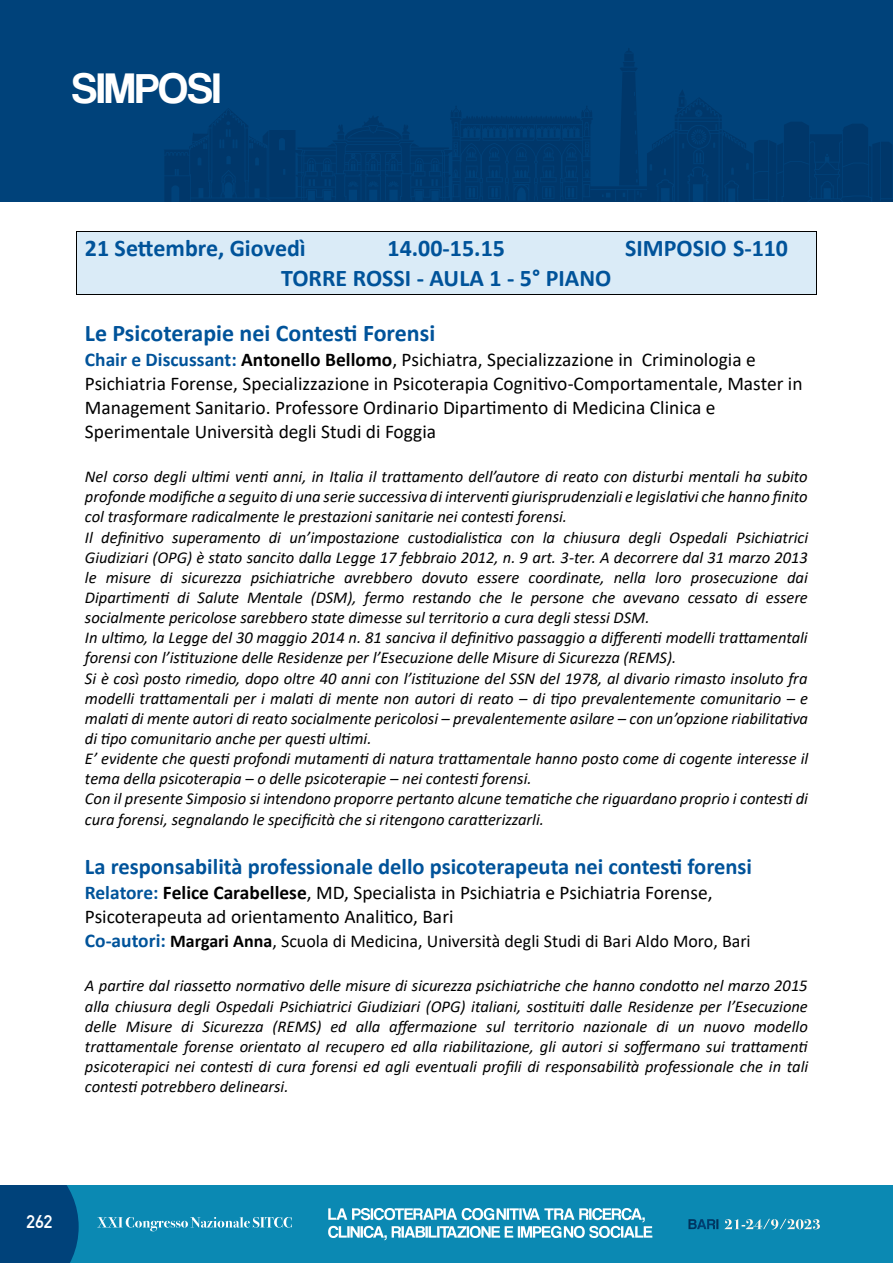
<style>
.page{position:relative;width:893px;height:1263px;background:#fff}
.page>*{position:absolute;margin:0;border:0;box-sizing:border-box;transform-origin:0 0}
.t1{font:43.95px "Coolvetica Rg";color:#fff}
.t2{font:700 24px "Calibri";color:#00539a}
.t3{font:700 22.5px "Calibri";color:#00539a}
.t4{font:19.5px/23.9px "Calibri";color:#000}
.t5{font:18px "Calibri";color:#000}
.t6{font:700 18px "DIN Alternate";color:#fff}
.t7{font:italic 16.5px/20.1px "Calibri";color:#000}
.s1{font-weight:700;color:#00539a}
.s2{font-weight:700}
.s3{font-weight:700;font-size:19.5px;color:#00539a}
</style>
<div class="page">
<div style="left:0;top:1185px;width:893px;height:78px;background:#0b89b3"></div>
<div style="left:0;top:1185px;width:79px;height:78px;background:#00427a"></div>
<svg style="left:97px;top:1217px;width:195px;height:14px"></svg>
<svg style="left:328px;top:1208px;width:324px;height:32px"></svg>
<svg style="left:724px;top:1219px;width:96px;height:10px"></svg>
<svg style="left:688px;top:1219px;width:30px;height:10px"></svg>
<div style="left:77px;top:232px;width:739px;height:31px;background:#daebf7"></div>
<hr style="left:77px;top:231px;width:739px;height:1px;background:#000">
<hr style="left:76px;top:232px;width:1px;height:31px;background:#000">
<hr style="left:816px;top:232px;width:1px;height:31px;background:#000">
<div style="left:77px;top:263px;width:739px;height:31px;background:#daebf7"></div>
<hr style="left:77px;top:294px;width:739px;height:1px;background:#000">
<hr style="left:76px;top:263px;width:1px;height:31px;background:#000">
<hr style="left:816px;top:263px;width:1px;height:31px;background:#000">
<div style="left:0;top:0;width:893px;height:201px;background:#00427a"></div>
<svg style="left:560px;top:133px;width:333px;height:68px"></svg>
<h1 class="t1" style="left:72px;top:63px;width:150px">SIMPOSI</h1>
<h2 class="t2" style="left:85px;top:231px;width:222px">21 Settembre, Giovedì</h2>
<h2 class="t2" style="left:387px;top:231px;width:119px">14.00-15.15</h2>
<h2 class="t2" style="left:625px;top:231px;width:164px">SIMPOSIO S-110</h2>
<h2 class="t2" style="left:281px;top:261px;width:332px">TORRE ROSSI - AULA 1 - 5° PIANO</h2>
<h2 class="t2" style="left:85px;top:316px;width:352px">Le Psicoterapie nei Contesti Forensi</h2>
<p class="t4" style="left:85px;top:347px;width:719px"><span class="s1">Chair e Discussant:</span> <span class="s2">Antonello Bellomo</span>, Psichiatra, Specializzazione in Criminologia e Psichiatria Forense, Specializzazione in Psicoterapia Cognitivo-Comportamentale, Master in Management Sanitario. Professore Ordinario Dipartimento di Medicina Clinica e Sperimentale Università degli Studi di Foggia</p>
<p class="t7" style="left:85px;top:466px;width:725px">Nel corso degli ultimi venti anni, in Italia il trattamento dell’autore di reato con disturbi mentali ha subito profonde modifiche a seguito di una serie successiva di interventi giurisprudenziali e legislativi che hanno finito col trasformare radicalmente le prestazioni sanitarie nei contesti forensi.<br>Il definitivo superamento di un’impostazione custodialistica con la chiusura degli Ospedali Psichiatrici Giudiziari (OPG) è stato sancito dalla Legge 17 febbraio 2012, n. 9 art. 3-ter. A decorrere dal 31 marzo 2013 le misure di sicurezza psichiatriche avrebbero dovuto essere coordinate, nella loro prosecuzione dai Dipartimenti di Salute Mentale (DSM), fermo restando che le persone che avevano cessato di essere socialmente pericolose sarebbero state dimesse sul territorio a cura degli stessi DSM.<br>In ultimo, la Legge del 30 maggio 2014 n. 81 sanciva il definitivo passaggio a differenti modelli trattamentali forensi con l’istituzione delle Residenze per l’Esecuzione delle Misure di Sicurezza (REMS).<br>Si è così posto rimedio, dopo oltre 40 anni con l’istituzione del SSN del 1978, al divario rimasto insoluto fra modelli trattamentali per i malati di mente non autori di reato – di tipo prevalentemente comunitario – e malati di mente autori di reato socialmente pericolosi – prevalentemente asilare – con un’opzione riabilitativa di tipo comunitario anche per questi ultimi.<br>E’ evidente che questi profondi mutamenti di natura trattamentale hanno posto come di cogente interesse il tema della psicoterapia – o delle psicoterapie – nei contesti forensi.<br>Con il presente Simposio si intendono proporre pertanto alcune tematiche che riguardano proprio i contesti di cura forensi, segnalando le specificità che si ritengono caratterizzarli.</p>
<h3 class="t3" style="left:85px;top:851px;width:668px">La responsabilità professionale dello psicoterapeuta nei contesti forensi</h3>
<p class="t4" style="left:85px;top:880px;width:629px"><span class="s1">Relatore:</span> <span class="s2">Felice Carabellese</span>, MD, Specialista in Psichiatria e Psichiatria Forense,<br>Psicoterapeuta ad orientamento Analitico, Bari</p>
<p class="t5" style="left:85px;top:928px;width:667px"><span class="s3">Co-autori:</span> <span class="s2">Margari Anna</span>, Scuola di Medicina, Università degli Studi di Bari Aldo Moro, Bari</p>
<p class="t7" style="left:85px;top:975px;width:725px;text-align:justify">A partire dal riassetto normativo delle misure di sicurezza psichiatriche che hanno condotto nel marzo 2015 alla chiusura degli Ospedali Psichiatrici Giudiziari (OPG) italiani, sostituiti dalle Residenze per l’Esecuzione delle Misure di Sicurezza (REMS) ed alla affermazione sul territorio nazionale di un nuovo modello trattamentale forense orientato al recupero ed alla riabilitazione, gli autori si soffermano sui trattamenti psicoterapici nei contesti di cura forensi ed agli eventuali profili di responsabilità professionale che in tali contesti potrebbero delinearsi.</p>
<p class="t6" style="left:27px;top:1207px;width:27px">262</p>
</div>
